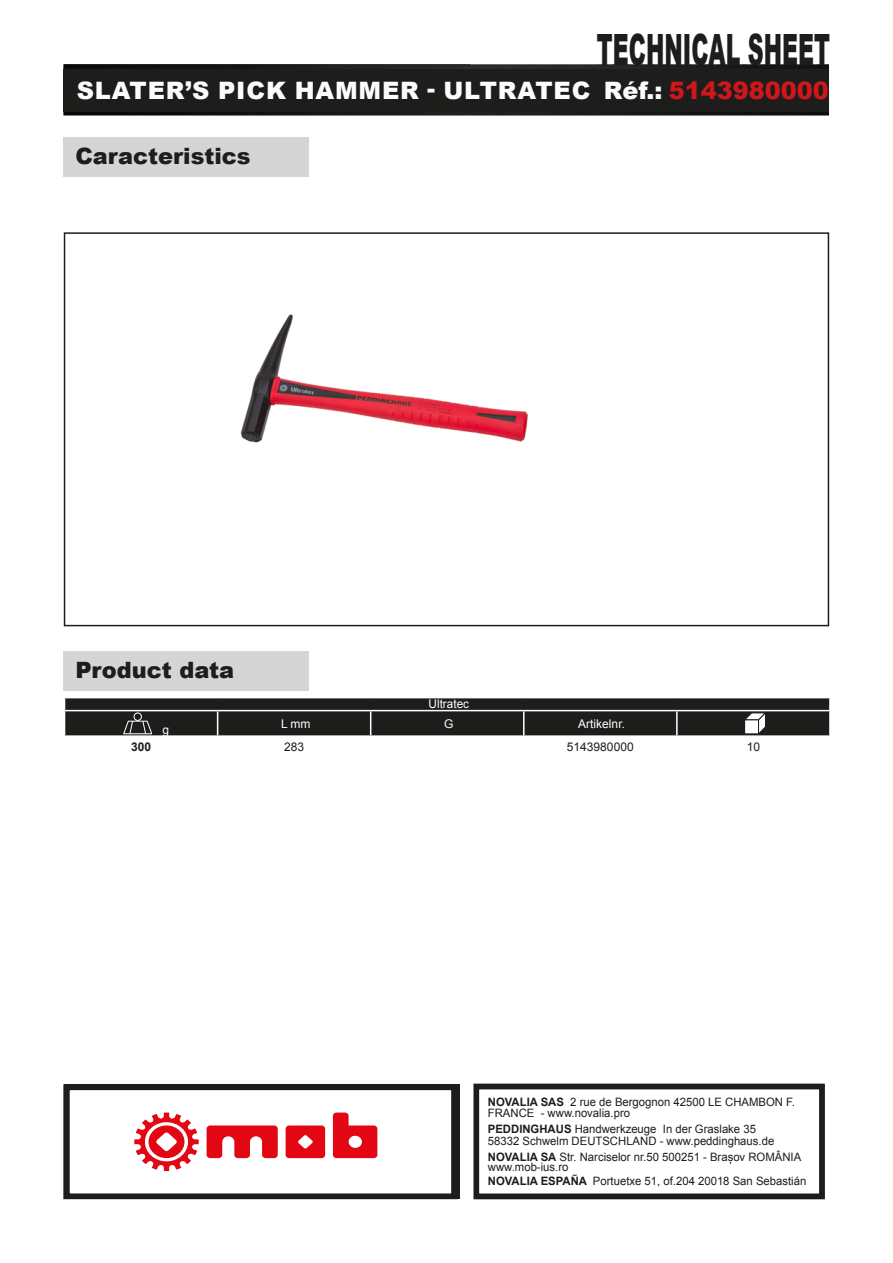
<style>
.page{position:relative;width:893px;height:1263px;background:#fff}
.page>*{position:absolute;margin:0;border:0;box-sizing:border-box;transform-origin:0 0}
.t1{font:900 43.2px "Arial";color:#1d1d1b;scale:.51 1}
.t2{font:900 24px "Arial";letter-spacing:.035em;color:#fcfcfc}
.t3{font:900 22.5px "Arial";color:#1d1d1b}
.t4{font:12.9px/14.2px "Arial";color:#1d1d1b}
.t5{font:700 12.9px "Arial";color:#1d1d1b}
.t6{font:12px "Arial";color:#fff}
.t7{font:12px "Arial";color:#1d1d1b}
.t8{font:700 12px "Arial";color:#1d1d1b}
.t9{font:11.55px/11.6px "Arial";color:#1d1d1b}
.s1{color:#cd171a}
.s2{font-weight:700}
</style>
<div class="page">
<img style="left:64px;top:64px;width:765px;height:51px">
<div style="left:64px;top:69px;width:765px;height:43px;background:#1d1d1b"></div>
<div style="left:64px;top:137px;width:245px;height:40px;background:#d5d5d5"></div>
<div style="left:64px;top:232px;width:765px;height:394px;border:2px solid #1d1d1b"></div>
<div style="left:64px;top:651px;width:245px;height:40px;background:#d5d5d5"></div>
<svg style="left:64px;top:698px;width:766px;height:38px;background:#30302f"></svg>
<img style="left:240px;top:314px;width:288px;height:129px">
<div style="left:473px;top:1084px;width:352px;height:115px;border:6px solid #1d1d1b"></div>
<div style="left:64px;top:1084px;width:393px;height:115px;border:6px solid #1d1d1b"></div>
<svg style="left:207px;top:1125px;width:71px;height:33px"></svg>
<svg style="left:286px;top:1125px;width:39px;height:33px"></svg>
<svg style="left:134px;top:1112px;width:65px;height:59px"></svg>
<svg style="left:333px;top:1112px;width:44px;height:46px"></svg>
<h1 class="t1" style="left:597px;top:18px;width:458px">TECHNICAL SHEET</h1>
<h2 class="t2" style="left:77px;top:73px;width:754px">SLATER’S PICK HAMMER - ULTRATEC Réf.: <span class="s1">5143980000</span></h2>
<h3 class="t3" style="left:75px;top:140px;width:177px">Caracteristics</h3>
<h3 class="t3" style="left:75px;top:654px;width:160px">Product data</h3>
<p class="t6" style="left:162px;top:721px;width:8px">g</p>
<p class="t6" style="left:429px;top:696px;width:42px">Ultratec</p>
<p class="t6" style="left:281px;top:715px;width:31px">L mm</p>
<p class="t6" style="left:444px;top:715px;width:11px">G</p>
<p class="t6" style="left:578px;top:715px;width:48px">Artikelnr.</p>
<p class="t8" style="left:131px;top:738px;width:22px">300</p>
<p class="t7" style="left:284px;top:738px;width:22px">283</p>
<p class="t7" style="left:567px;top:738px;width:68px">5143980000</p>
<p class="t7" style="left:747px;top:738px;width:15px">10</p>
<p class="t9" style="left:488px;top:1096px;width:309px"><span class="s2">NOVALIA SAS</span> 2 rue de Bergognon 42500 LE CHAMBON F.<br>FRANCE - www.novalia.pro</p>
<p class="t9" style="left:488px;top:1123px;width:288px"><span class="s2">PEDDINGHAUS</span> Handwerkzeuge In der Graslake 35<br>58332 Schwelm DEUTSCHLAND - www.peddinghaus.de</p>
<p class="t9" style="left:488px;top:1151px;width:315px;line-height:10.2px"><span class="s2">NOVALIA SA</span> Str. Narciselor nr.50 500251 - Brașov ROMÂNIA www.mob-ius.ro</p>
<p class="t9" style="left:488px;top:1175px;width:320px"><span class="s2">NOVALIA ESPAÑA</span> Portuetxe 51, of.204 20018 San Sebastián</p>
<p class="t5" style="left:504px;top:1105px;width:86px">NOVALIA SAS</p>
<p class="t4" style="left:504px;top:1121px;width:181px">2 rue de Bergognon 42500<br>LE CHAMBON FEUGEROLLES<br>FRANCE<br>www.novalia.pro</p>
</div>
